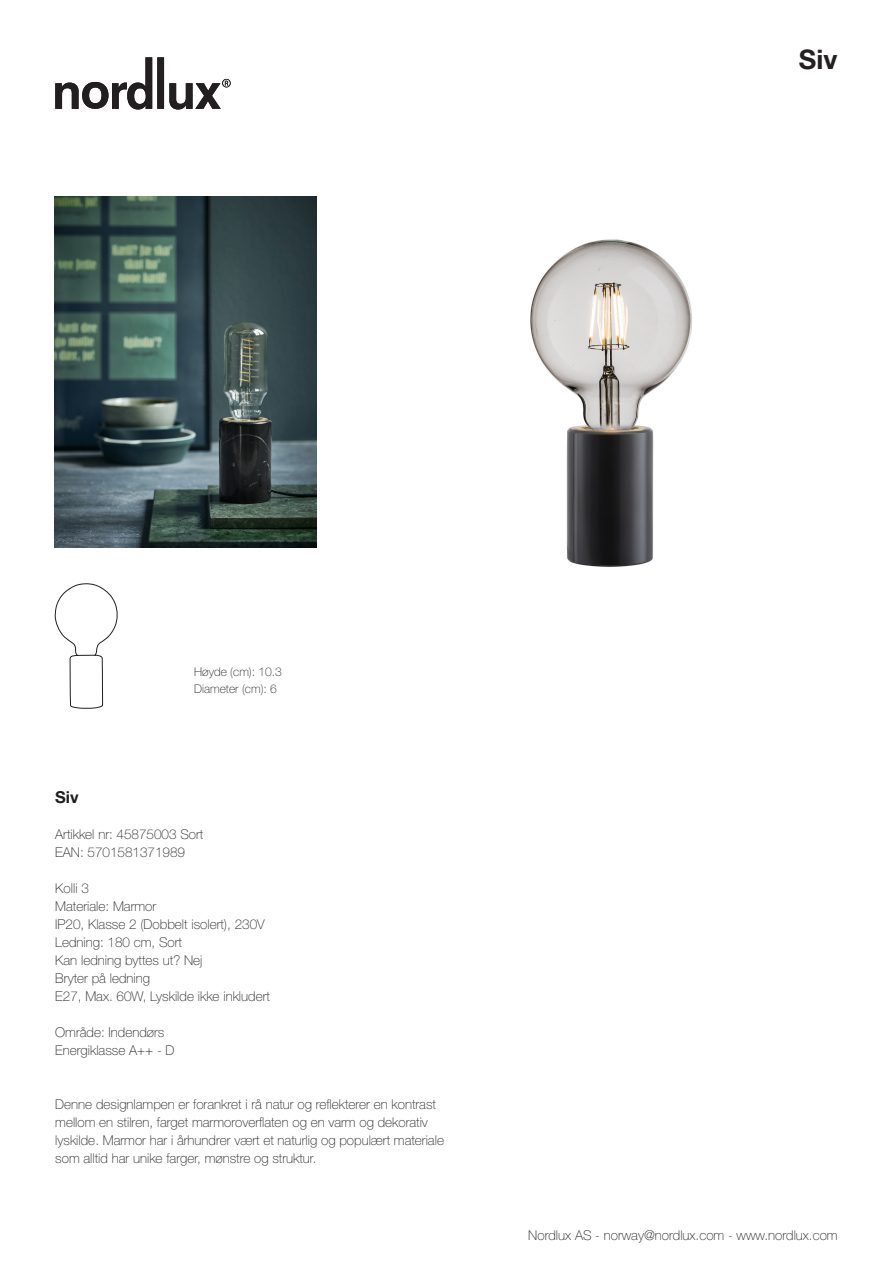
<style>
.page{position:relative;width:893px;height:1263px;background:#fff}
.page>*{position:absolute;margin:0;border:0;box-sizing:border-box;transform-origin:0 0}
.DSModelBodytext{font:700 27px "Helvetica Neue";color:#231f20}
.Model{font:700 16.5px "Helvetica Neue";color:#231f20}
.FLOWBodytext{font:100 13.5px/18px "Helvetica Neue";color:#231f20}
.BUNDBodytext{font:100 13.5px "Helvetica Neue";color:#231f20}
.DSSTREGBodytext{font:100 12px "Helvetica Neue";color:#231f20}
</style>
<div class="page">
<img style="left:54px;top:197px;width:263px;height:350px">
<svg style="left:55px;top:583px;width:63px;height:126px"></svg>
<img style="left:530px;top:239px;width:162px;height:328px">
<svg style="left:55px;top:57px;width:176px;height:52px"></svg>
<p class="DSModelBodytext" style="left:799px;top:43px;width:40px">Siv</p>
<p class="DSSTREGBodytext" style="left:194px;top:665px;width:89px">Høyde (cm): 10.3</p>
<p class="DSSTREGBodytext" style="left:194px;top:682px;width:84px">Diameter (cm): 6</p>
<p class="Model" style="left:55px;top:786px;width:25px">Siv</p>
<p class="FLOWBodytext" style="left:55px;top:825px;width:150px">Artikkel nr: 45875003 Sort</p>
<p class="FLOWBodytext" style="left:55px;top:843px;width:131px">EAN: 5701581371989</p>
<p class="FLOWBodytext" style="left:55px;top:879px;width:35px">Kolli 3</p>
<p class="FLOWBodytext" style="left:55px;top:897px;width:102px">Materiale: Marmor</p>
<p class="FLOWBodytext" style="left:55px;top:915px;width:211px">IP20, Klasse 2 (Dobbelt isolert), 230V</p>
<p class="FLOWBodytext" style="left:55px;top:933px;width:128px">Ledning: 180 cm, Sort</p>
<p class="FLOWBodytext" style="left:55px;top:951px;width:149px">Kan ledning byttes ut? Nej</p>
<p class="FLOWBodytext" style="left:55px;top:969px;width:96px">Bryter på ledning</p>
<p class="FLOWBodytext" style="left:55px;top:987px;width:216px">E27, Max. 60W, Lyskilde ikke inkludert</p>
<p class="FLOWBodytext" style="left:55px;top:1023px;width:111px">Område: Indendørs</p>
<p class="FLOWBodytext" style="left:55px;top:1041px;width:121px">Energiklasse A++ - D</p>
<p class="FLOWBodytext" style="left:55px;top:1095px;width:390px">Denne designlampen er forankret i rå natur og reflekterer en kontrast mellom en stilren, farget marmoroverflaten og en varm og dekorativ lyskilde. Marmor har i århundrer vært et naturlig og populært materiale som alltid har unike farger, mønstre og struktur.</p>
<p class="BUNDBodytext" style="left:528px;top:1227px;width:311px">Nordlux AS - norway@nordlux.com - www.nordlux.com</p>
</div>
